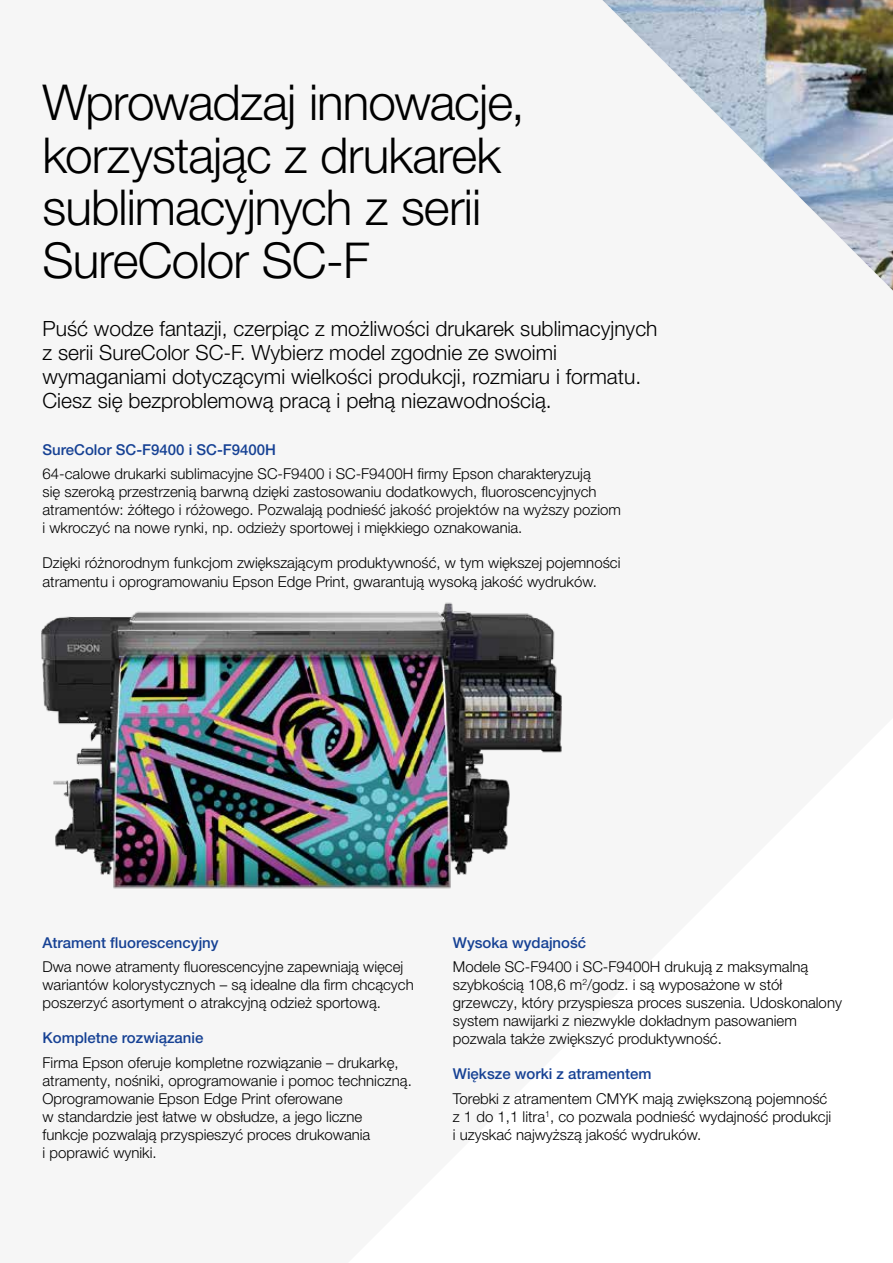
<style>
.page{position:relative;width:893px;height:1263px;background:#fff}
.page>*{position:absolute;margin:0;border:0;box-sizing:border-box;transform-origin:0 0}
.t1{font:300 49.5px/52.5px "Helvetica Neue LT Pro";letter-spacing:-.02em;color:#000}
.t2{font:300 21px/24px "Helvetica Neue LT Pro";color:#000}
.t3{font:300 15px/18px "Helvetica Neue LT Pro";color:#000}
.t4{font:500 15px "Helvetica Neue LT Pro";color:#164194}
</style>
<div class="page">
<img style="left:41px;top:602px;width:522px;height:287px">
<img style="left:602px;top:0;width:291px;height:291px">
<h1 class="t1" style="left:43px;top:75px;width:484px">Wprowadzaj innowacje, korzystając z drukarek sublimacyjnych z serii<br>SureColor SC-F</h1>
<p class="t2" style="left:43px;top:316px;width:616px">Puść wodze fantazji, czerpiąc z możliwości drukarek sublimacyjnych z serii SureColor SC-F. Wybierz model zgodnie ze swoimi wymaganiami dotyczącymi wielkości produkcji, rozmiaru i formatu.<br>Ciesz się bezproblemową pracą i pełną niezawodnością.</p>
<p class="t4" style="left:43px;top:441px;width:235px">SureColor SC-F9400 i SC-F9400H</p>
<p class="t3" style="left:43px;top:465px;width:580px">64-calowe drukarki sublimacyjne SC-F9400 i SC-F9400H firmy Epson charakteryzują<br>się szeroką przestrzenią barwną dzięki zastosowaniu dodatkowych, fluoroscencyjnych atramentów: żółtego i różowego. Pozwalają podnieść jakość projektów na wyższy poziom i wkroczyć na nowe rynki, np. odzieży sportowej i miękkiego oznakowania.</p>
<p class="t3" style="left:43px;top:554px;width:579px">Dzięki różnorodnym funkcjom zwiększającym produktywność, w tym większej pojemności atramentu i oprogramowaniu Epson Edge Print, gwarantują wysoką jakość wydruków.</p>
<p class="t4" style="left:43px;top:933px;width:178px">Atrament fluorescencyjny</p>
<p class="t3" style="left:43px;top:957px;width:373px">Dwa nowe atramenty fluorescencyjne zapewniają więcej wariantów kolorystycznych – są idealne dla firm chcących poszerzyć asortyment o atrakcyjną odzież sportową.</p>
<p class="t4" style="left:43px;top:1029px;width:162px">Kompletne rozwiązanie</p>
<p class="t3" style="left:43px;top:1053px;width:371px">Firma Epson oferuje kompletne rozwiązanie – drukarkę, atramenty, nośniki, oprogramowanie i pomoc techniczną.<br>Oprogramowanie Epson Edge Print oferowane<br>w standardzie jest łatwe w obsłudze, a jego liczne funkcje pozwalają przyspieszyć proces drukowania<br>i poprawić wyniki.</p>
<p class="t4" style="left:453px;top:933px;width:135px">Wysoka wydajność</p>
<p class="t3" style="left:453px;top:957px;width:391px">Modele SC-F9400 i SC-F9400H drukują z maksymalną szybkością 108,6 m<sup>2</sup>/godz. i są wyposażone w stół grzewczy, który przyspiesza proces suszenia. Udoskonalony system nawijarki z niezwykle dokładnym pasowaniem pozwala także zwiększyć produktywność.</p>
<p class="t4" style="left:453px;top:1065px;width:200px">Większe worki z atramentem</p>
<p class="t3" style="left:453px;top:1089px;width:380px">Torebki z atramentem CMYK mają zwiększoną pojemność z 1 do 1,1 litra<sup>1</sup>, co pozwala podnieść wydajność produkcji i uzyskać najwyższą jakość wydruków.</p>
</div>
